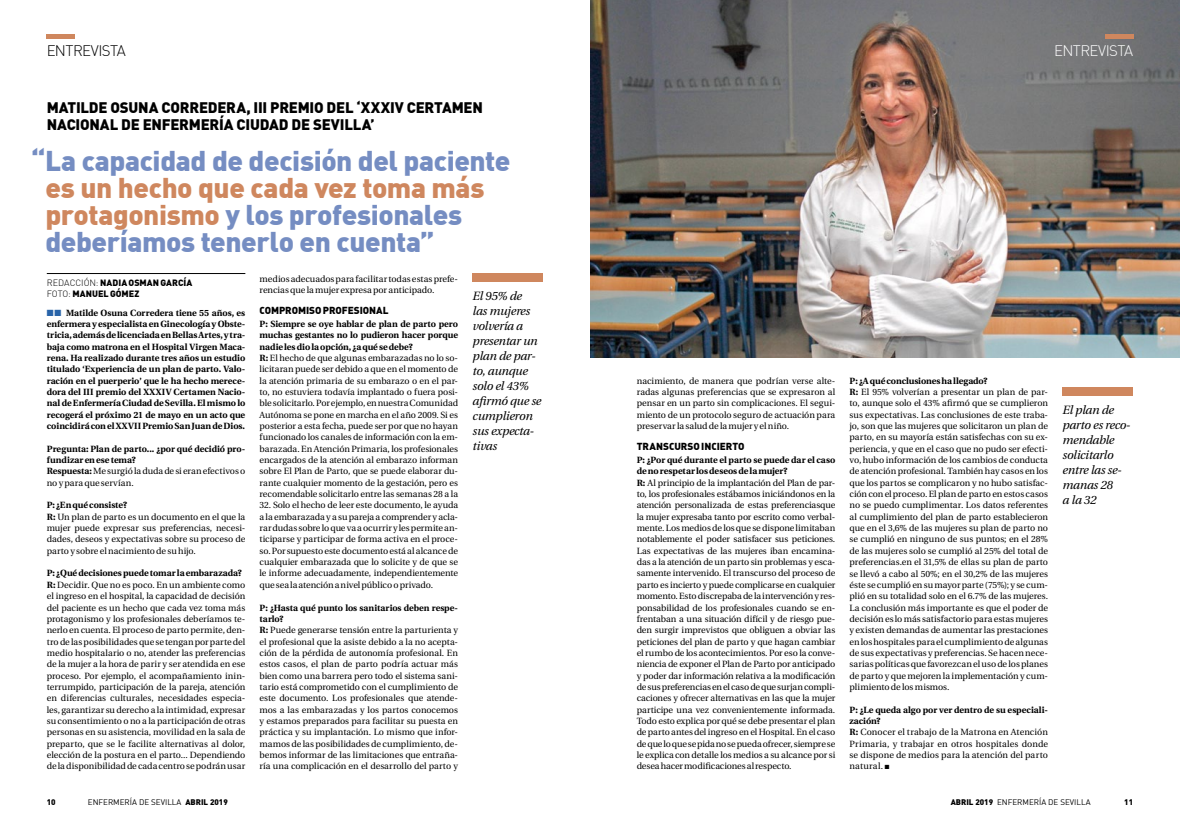
<style>
.page{position:relative;width:1180px;height:828px;background:#fff}
.page>*{position:absolute;margin:0;border:0;box-sizing:border-box;transform-origin:0 0}
.t1{font:900 28px/27px "DIN";letter-spacing:-.015em;color:#758dc2}
.t2{font:900 15px/17px "DIN";letter-spacing:-.015em;color:#000}
.t3{font:300 15px "DIN";letter-spacing:-.04em;color:#000}
.t4{font:300 15px "DIN";letter-spacing:-.04em;color:#fff}
.t5{font:italic 12px/15px "Utopia";letter-spacing:-.02em;color:#000}
.t6{font:900 10px "DIN Alternate";letter-spacing:-.01em;color:#000}
.t7{font:9px/11.3px "Utopia";letter-spacing:-.005em;color:#000}
.t8{font:700 9px/11.3px "Utopia";color:#000;text-align:justify}
.t9{font:900 9px/11.3px "DIN";letter-spacing:.005em;color:#000}
.t10{font:8px "DIN";color:#000}
.t11{font:900 8px "DIN";color:#000}
.s1{color:#cf875e}
.s2{font-weight:300}
.s3{color:#2964a9}
.s4{font-weight:400}
.s5{font-weight:700}
.s6{font-weight:900}
</style>
<div class="page">
<hr style="left:47px;top:273px;width:198px;height:1px;background:#000">
<img style="left:590px;top:0;width:589px;height:357px">
<div style="left:1062px;top:387px;width:70px;height:8px;background:#cf875e"></div>
<div style="left:472px;top:274px;width:71px;height:8px;background:#cf875e"></div>
<hr style="left:1104px;top:34px;width:28px;height:4px;background:#cf875e">
<hr style="left:47px;top:34px;width:28px;height:4px;background:#cf875e">
<h2 class="t3" style="left:47px;top:42px;width:80px">ENTREVISTA</h2>
<h2 class="t4" style="left:1053px;top:42px;width:80px">ENTREVISTA</h2>
<h2 class="t2" style="left:47px;top:98px;width:437px">MATILDE OSU NA CORREDERA, III PREMIO DEL ‘XXXIV CERTAMEN<br>NACIONAL DE ENFERMERÍA CIUDAD DE SEVILLA’</h2>
<h1 class="t1" style="left:31px;top:145px;width:481px">“La capacidad de decisión del paciente</h1>
<h1 class="t1" style="left:45px;top:172px;width:440px"><span class="s1">es un hecho que cada vez toma más protagonismo</span> y los profesionales deberíamos tenerlo en cuenta”</h1>
<p class="t9" style="left:47px;top:276px;width:147px"><span class="s2">REDACCIÓN:</span> NADIA OSMAN GARCÍA<br><span class="s2">FOTO:</span> MANUEL GÓMEZ</p>
<p class="t8" style="left:47px;top:307px;width:200px"><span class="s3">■■</span> Matilde Osuna Corredera tiene 55 años, es enfermera y especialista en Ginecología y Obste&shy;tricia, además de licenciada en Bellas Artes, y tra&shy;baja como matrona en el Hospital Virgen Maca&shy;rena. Ha realizado durante tres años un estudio titulado ‘Experiencia de un plan de parto. Valo&shy;ración en el puerperio’ que le ha hecho merece&shy;dora del III premio del XXXIV Certamen Nacio&shy;nal de Enfermería Ciudad de Sevilla. El mismo lo recogerá el próximo 21 de mayo en un acto que coincidirá con el XXVII Premio San Juan de Dios.</p>
<p class="t8" style="left:47px;top:443px;width:200px;text-align:left">Pregunta: Plan de parto... ¿por qué decidió pro&shy;fundizar en ese tema?<br>Respuesta: <span class="s4">Me surgió la duda de si eran efectivos o no y para que servían.</span></p>
<p class="t7" style="left:47px;top:500px;width:200px"><span class="s5">P: ¿En qué consiste?<br>R:</span> Un plan de parto es un documento en el que la mujer puede expresar sus preferencias, necesi&shy;dades, deseos y expectativas sobre su proceso de parto y sobre el nacimiento de su hijo.</p>
<p class="t7" style="left:47px;top:568px;width:200px"><span class="s5">P: ¿Qué decisiones puede tomar la embarazada?<br>R:</span> Decidir. Que no es poco. En un ambiente como el ingreso en el hospital, la capacidad de decisión del paciente es un hecho que cada vez toma más protagonismo y los profesionales deberíamos te&shy;nerlo en cuenta. El proceso de parto permite, den&shy;tro de las posibilidades que se tengan por parte del medio hospitalario o no, atender las preferencias de la mujer a la hora de parir y ser atendida en ese proceso. Por ejemplo, el acompañamiento inin&shy;terrumpido, participación de la pareja, atención en diferencias culturales, necesidades especia&shy;les, garantizar su derecho a la intimidad, expresar su consentimiento o no a la participación de otras personas en su asistencia, movilidad en la sala de preparto, que se le facilite alternativas al dolor, elección de la postura en el parto... Dependiendo de la disponibilidad de cada centro se podrán usar</p>
<p class="t7" style="left:259px;top:273px;width:200px">medios adecuados para facilitar todas estas prefe&shy;rencias que la mujer expresa por anticipado.</p>
<p class="t6" style="left:259px;top:303px;width:27px">COMPRO</p>
<p class="t6" style="left:298px;top:303px;width:32px">MISO PRO</p>
<p class="t6" style="left:342px;top:303px;width:13px">FESIONAL</p>
<p class="t7" style="left:259px;top:318px;width:200px"><span class="s5">P: Siempre se oye hablar de plan de parto pero muchas gestantes no lo pudieron hacer porque nadie les dio la opción, ¿a qué se debe?<br>R:</span> El hecho de que algunas embarazadas no lo so&shy;licitaran puede ser debido a que en el momento de la atención primaria de su embarazo o en el par&shy;to, no estuviera todavía implantado o fuera posi&shy;ble solicitarlo. Por ejemplo, en nuestra Comunidad Autónoma se pone en marcha en el año 2009. Si es posterior a esta fecha, puede ser por que no hayan funcionado los canales de información con la em&shy;barazada. En Atención Primaria, los profesionales encargados de la atención al embarazo informan sobre El Plan de Parto, que se puede elaborar du&shy;rante cualquier momento de la gestación, pero es recomendable solicitarlo entre las semanas 28 a la</p>
<p class="t7" style="left:259px;top:500px;width:200px;text-align:justify">32. Solo el hecho de leer este documento, le ayuda a la embarazada y a su pareja a comprender y acla&shy;rar dudas sobre lo que va a ocurrir y les permite an&shy;ticiparse y participar de forma activa en el proce&shy;so. Por supuesto este documento está al alcance de cualquier embarazada que lo solicite y de que se le informe adecuadamente, independientemente que sea la atención a nivel público o privado.</p>
<p class="t7" style="left:259px;top:602px;width:200px"><span class="s5">P: ¿Hasta qué punto los sanitarios deben respe&shy;tarlo?<br>R:</span> Puede generarse tensión entre la parturienta y el profesional que la asiste debido a la no acepta&shy;ción de la pérdida de autonomía profesional. En estos casos, el plan de parto podría actuar más bien como una barrera pero todo el sistema sani&shy;tario está comprometido con el cumplimiento de este documento. Los profesionales que atende&shy;mos a las embarazadas y los partos conocemos y estamos preparados para facilitar su puesta en práctica y su implantación. Lo mismo que infor&shy;mamos de las posibilidades de cumplimiento, de&shy;bemos informar de las limitaciones que entraña&shy;ría una complicación en el desarrollo del parto y</p>
<h3 class="t5" style="left:472px;top:289px;width:70px">El 95% de<br>las mujeres volvería a presentar un plan de par&shy;to, aunque solo el 43% afirmó que se cumplieron sus expecta&shy;tivas</h3>
<p class="t7" style="left:636px;top:375px;width:200px;text-align:justify">nacimiento, de manera que podrían verse alte&shy;radas algunas preferencias que se expresaron al pensar en un parto sin complicaciones. El segui&shy;miento de un protocolo seguro de actuación para preservar la salud de la mujer y el niño.</p>
<p class="t6" style="left:636px;top:439px;width:8px">TRANSC</p>
<p class="t6" style="left:674px;top:439px;width:14px">URSO</p>
<p class="t6" style="left:701px;top:439px;width:7px">INCIERTO</p>
<p class="t7" style="left:636px;top:454px;width:200px"><span class="s5">P: ¿Por qué durante el parto se puede dar el caso de no respetar los deseos de la mujer?<br>R:</span> Al principio de la implantación del Plan de par&shy;to, los profesionales estábamos iniciándonos en la atención personalizada de estas preferenciasque la mujer expresaba tanto por escrito como verbal&shy;mente. Los medios de los que se dispone limitaban notablemente el poder satisfacer sus peticiones.<br>Las expectativas de las mujeres iban encamina&shy;das a la atención de un parto sin problemas y esca&shy;samente intervenido. El transcurso del proceso de parto es incierto y puede complicarse en cualquier momento. Esto discrepaba de la intervención y res&shy;ponsabilidad de los profesionales cuando se en&shy;frentaban a una situación difícil y de riesgo pue&shy;den surgir imprevistos que obliguen a obviar las peticiones del plan de parto y que hagan cambiar el rumbo de los acontecimientos. Por eso la conve&shy;niencia de exponer el Plan de Parto por anticipado y poder dar información relativa a la modificación de sus preferencias en el caso de que surjan compli&shy;caciones y ofrecer alternativas en las que la mujer participe una vez convenientemente informada.<br>Todo esto explica por qué se debe presentar el plan de parto antes del ingreso en el Hospital. En el caso de que lo que se pida no se pueda ofrecer, siempre se le explica con detalle los medios a su alcance por si desea hacer modificaciones al respecto.</p>
<p class="t7" style="left:849px;top:375px;width:200px"><span class="s5">P: ¿A qué conclusiones ha llegado?<br>R:</span> El 95% volverían a presentar un plan de par&shy;to, aunque solo el 43% afirmó que se cumplieron sus expectativas. Las conclusiones de este traba&shy;jo, son que las mujeres que solicitaron un plan de parto, en su mayoría están satisfechas con su ex&shy;periencia, y que en el caso que no pudo ser efecti&shy;vo, hubo información de los cambios de conducta de atención profesional. También hay casos en los que los partos se complicaron y no hubo satisfac&shy;ción con el proceso. El plan de parto en estos casos no se puedo cumplimentar. Los datos referentes al cumplimiento del plan de parto establecieron que en el 3,6% de las mujeres su plan de parto no se cumplió en ninguno de sus puntos; en el 28% de las mujeres solo se cumplió al 25% del total de preferencias.en el 31,5% de ellas su plan de parto se llevó a cabo al 50%; en el 30,2% de las mujeres éste se cumplió en su mayor parte (75%); y se cum&shy;plió en su totalidad solo en el 6.7% de las mujeres.<br>La conclusión más importante es que el poder de decisión es lo más satisfactorio para estas mujeres y existen demandas de aumentar las prestaciones en los hospitales para el cumplimiento de algunas de sus expectativas y preferencias. Se hacen nece&shy;sarias políticas que favorezcan el uso de los planes de parto y que mejoren la implementación y cum&shy;plimiento de los mismos.</p>
<p class="t7" style="left:849px;top:704px;width:200px"><span class="s5">P: ¿Le queda algo por ver dentro de su especiali&shy;zación?<br>R:</span> Conocer el trabajo de la Matrona en Atención Primaria, y trabajar en otros hospitales donde se dispone de medios para la atención del parto natural. ■</p>
<h3 class="t5" style="left:1062px;top:402px;width:70px">El plan de parto es reco&shy;mendable solicitarlo entre las se&shy;manas 28<br>a la 32</h3>
<p class="t11" style="left:47px;top:797px;width:10px">10</p>
<p class="t10" style="left:88px;top:797px;width:141px">ENFERMERÍA DE SEVILLA <span class="s6">ABRIL 2019</span></p>
<p class="t10" style="left:950px;top:797px;width:141px"><span class="s6">ABRIL 2019</span> ENFERMERÍA DE SEVILLA</p>
<p class="t11" style="left:1124px;top:797px;width:10px">11</p>
</div>
